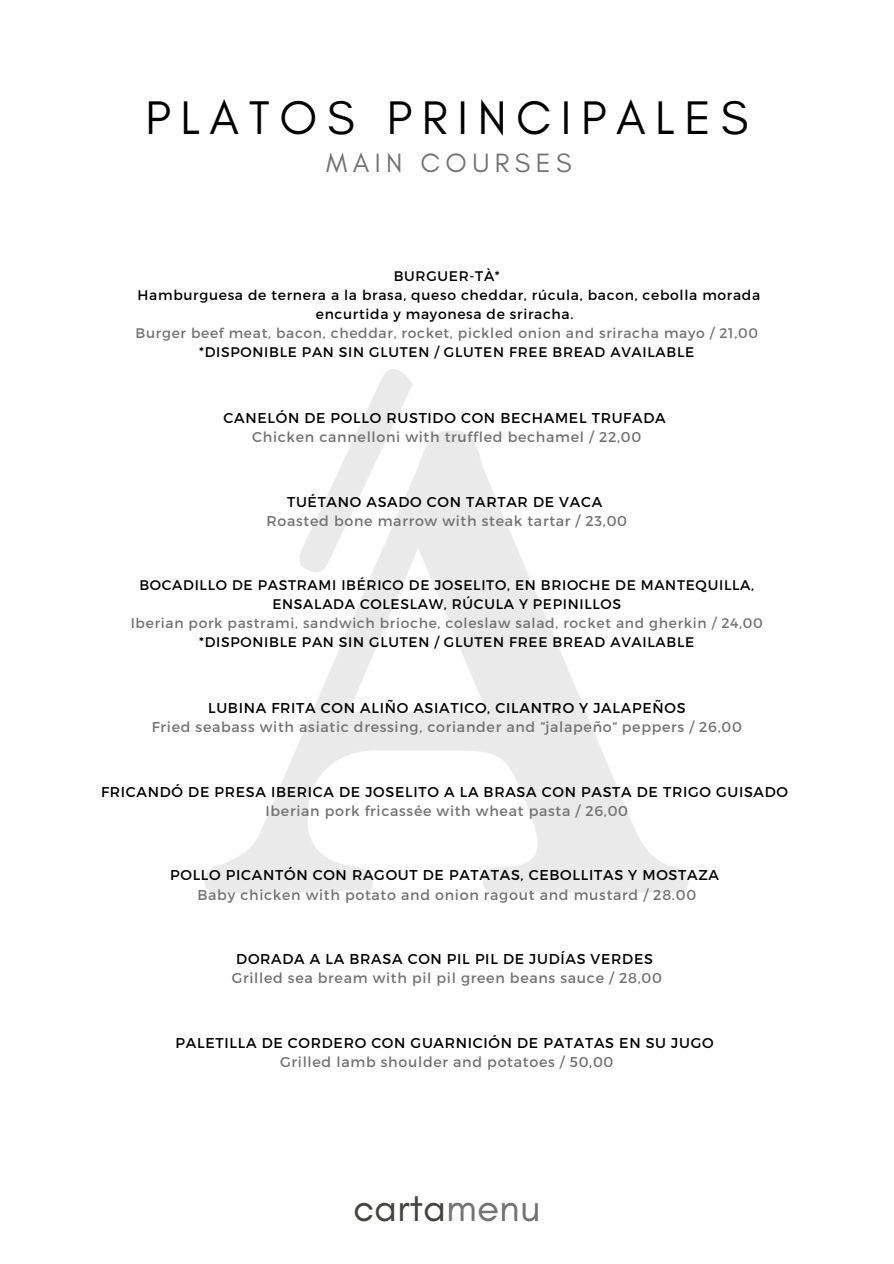
<style>
.page{position:relative;width:894px;height:1264px;background:#fff}
.page>*{position:absolute;margin:0;border:0;box-sizing:border-box;transform-origin:0 0}
.t1{font:48px "Glacial Indifference";letter-spacing:.2em;color:#000}
.t2{font:40.5px "Glacial Indifference";color:#444440}
.t3{font:27px "Glacial Indifference";letter-spacing:.2em;color:#737373}
.t4{font:14.25px "Montserrat";letter-spacing:.05em;color:#737373}
.t5{font:14.25px "Montserrat";letter-spacing:.05em;color:#000}
.t6{font:13.95px/19.2px "Montserrat";letter-spacing:.05em;color:#000;text-align:center}
.t7{font:13.95px "Montserrat";letter-spacing:.05em;color:#737373}
.s1{color:#737373}
</style>
<div class="page">
<h1 class="t1" style="left:145px;top:89px;width:604px">PLATOS PRINCIPALES</h1>
<h1 class="t3" style="left:326px;top:146px;width:247px">MAIN COURSES</h1>
<p class="t6" style="left:393px;top:265px;width:107px">BURGUER-TÀ*</p>
<p class="t6" style="left:316px;top:284px;width:446px;text-align:left;text-indent:-178px">Hamburguesa de ternera a la brasa, queso cheddar, rúcula, bacon, cebolla morada encurtida y mayonesa de sriracha.</p>
<p class="t7" style="left:136px;top:324px;width:623px">Burger beef meat, bacon, cheddar, rocket, pickled onion and sriracha mayo / 21,00</p>
<p class="t6" style="left:199px;top:342px;width:496px">*DISPONIBLE PAN SIN GLUTEN / GLUTEN FREE BREAD AVAILABLE</p>
<p class="t5" style="left:223px;top:408px;width:443px">CANELÓN DE POLLO RUSTIDO CON BECHAMEL TRUFADA</p>
<p class="t4" style="left:252px;top:428px;width:390px">Chicken cannelloni with truffled bechamel / 22,00</p>
<p class="t5" style="left:287px;top:492px;width:316px">TUÉTANO ASADO CON TARTAR DE VACA</p>
<p class="t4" style="left:266px;top:511px;width:362px">Roasted bone marrow with steak tartar / 23,00</p>
<p class="t6" style="left:139px;top:574px;width:616px">BOCADILLO DE PASTRAMI IBÉRICO DE JOSELITO, EN BRIOCHE DE MANTEQUILLA,<br>ENSALADA COLESLAW, RÚCULA Y PEPINILLOS</p>
<p class="t7" style="left:131px;top:613px;width:633px">Iberian pork pastrami, sandwich brioche, coleslaw salad, rocket and gherkin / 24,00</p>
<p class="t6" style="left:199px;top:631px;width:496px">*DISPONIBLE PAN SIN GLUTEN / GLUTEN FREE BREAD AVAILABLE</p>
<p class="t5" style="left:208px;top:698px;width:479px">LUBINA FRITA CON ALIÑO ASIATICO, CILANTRO Y JALAPEÑOS</p>
<p class="t4" style="left:152px;top:717px;width:591px">Fried seabass with asiatic dressing, coriander and “jalapeño“ peppers / 26,00</p>
<p class="t5" style="left:101px;top:782px;width:688px">FRICANDÓ DE PRESA IBERICA DE JOSELITO A LA BRASA CON PASTA DE TRIGO GUISADO</p>
<p class="t4" style="left:265px;top:801px;width:364px">Iberian pork fricassée with wheat pasta / 26,00</p>
<p class="t5" style="left:170px;top:866px;width:550px">POLLO PICANTÓN CON RAGOUT DE PATATAS, CEBOLLITAS Y MOSTAZA</p>
<p class="t4" style="left:197px;top:885px;width:500px">Baby chicken with potato and onion ragout and mustard / 28.00</p>
<p class="t5" style="left:236px;top:949px;width:418px">DORADA A LA BRASA CON PIL PIL DE JUDÍAS VERDES</p>
<p class="t4" style="left:232px;top:969px;width:431px">Grilled sea bream with pil pil green beans sauce / 28,00</p>
<p class="t5" style="left:175px;top:1033px;width:539px">PALETILLA DE CORDERO CON GUARNICIÓN DE PATATAS EN SU JUGO</p>
<p class="t4" style="left:280px;top:1052px;width:334px">Grilled lamb shoulder and potatoes / 50,00</p>
<h2 class="t2" style="left:353px;top:1182px;width:189px">carta<span class="s1">menu</span></h2>
</div>
